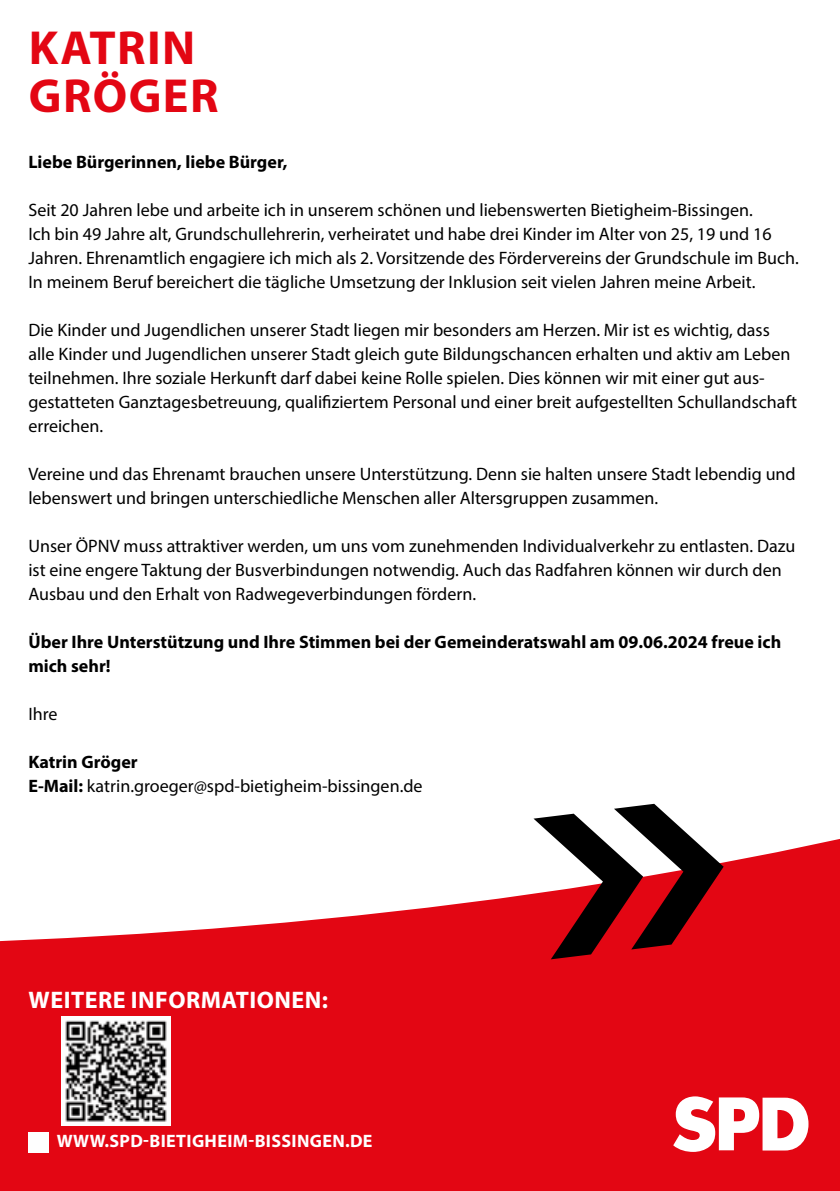
<style>
.page{position:relative;width:840px;height:1191px;background:#fff}
.page>*{position:absolute;margin:0;border:0;box-sizing:border-box;transform-origin:0 0}
.t1{font:700 48px/48px "Myriad Pro";letter-spacing:.03em;color:#e30613}
.t2{font:700 24px "Myriad Pro";letter-spacing:.02em;color:#fff}
.t3{font:18px/24px "Myriad Pro";color:#000}
.t4{font:700 18px/24px "Myriad Pro";color:#000}
.t5{font:700 18px "Myriad Pro";letter-spacing:.02em;color:#fff}
.s1{font-weight:700}
</style>
<div class="page">
<svg style="left:0;top:839px;width:839px;height:352px;fill:#e30613"></svg>
<svg style="left:672px;top:1096px;width:136px;height:55px"></svg>
<svg style="left:533px;top:804px;width:190px;height:155px"></svg>
<img style="left:28px;top:1132px;width:21px;height:20px">
<img style="left:61px;top:1016px;width:109px;height:109px">
<h1 class="t1" style="left:29px;top:23px;width:191px">KATRIN<br>GRÖGER</h1>
<p class="t4" style="left:28px;top:149px;width:260px">Liebe Bürgerinnen, liebe Bürger,</p>
<p class="t3" style="left:28px;top:198px;width:771px">Seit 20 Jahren lebe und arbeite ich in unserem schönen und liebenswerten Bietigheim-Bissingen.<br>Ich bin 49 Jahre alt, Grundschullehrerin, verheiratet und habe drei Kinder im Alter von 25, 19 und 16<br>Jahren. Ehrenamtlich engagiere ich mich als 2. Vorsitzende des Fördervereins der Grundschule im Buch.<br>In meinem Beruf bereichert die tägliche Umsetzung der Inklusion seit vielen Jahren meine Arbeit.</p>
<p class="t3" style="left:28px;top:318px;width:769px">Die Kinder und Jugendlichen unserer Stadt liegen mir besonders am Herzen. Mir ist es wichtig, dass alle Kinder und Jugendlichen unserer Stadt gleich gute Bildungschancen erhalten und aktiv am Leben teilnehmen. Ihre soziale Herkunft darf dabei keine Rolle spielen. Dies können wir mit einer gut aus&shy;gestatteten Ganztagesbetreuung, qualifiziertem Personal und einer breit aufgestellten Schullandschaft erreichen.</p>
<p class="t3" style="left:28px;top:462px;width:768px">Vereine und das Ehrenamt brauchen unsere Unterstützung. Denn sie halten unsere Stadt lebendig und lebenswert und bringen unterschiedliche Menschen aller Altersgruppen zusammen.</p>
<p class="t3" style="left:28px;top:534px;width:768px">Unser ÖPNV muss attraktiver werden, um uns vom zunehmenden Individualverkehr zu entlasten. Dazu ist eine engere Taktung der Busverbindungen notwendig. Auch das Radfahren können wir durch den<br>Ausbau und den Erhalt von Radwegeverbindungen fördern.</p>
<p class="t4" style="left:28px;top:629px;width:754px">Über Ihre Unterstützung und Ihre Stimmen bei der Gemeinderatswahl am 09.06.2024 freue ich mich sehr!</p>
<p class="t3" style="left:28px;top:702px;width:31px">Ihre</p>
<p class="t3" style="left:28px;top:750px;width:395px"><span class="s1">Katrin Gröger<br>E-Mail:</span> katrin.groeger@spd-bietigheim-bissingen.de</p>
<h2 class="t2" style="left:29px;top:984px;width:301px">WEITERE INFORMATIONEN:</h2>
<p class="t5" style="left:57px;top:1129px;width:317px">WWW.SPD-BIETIGHEIM-BISSINGEN.DE</p>
</div>
